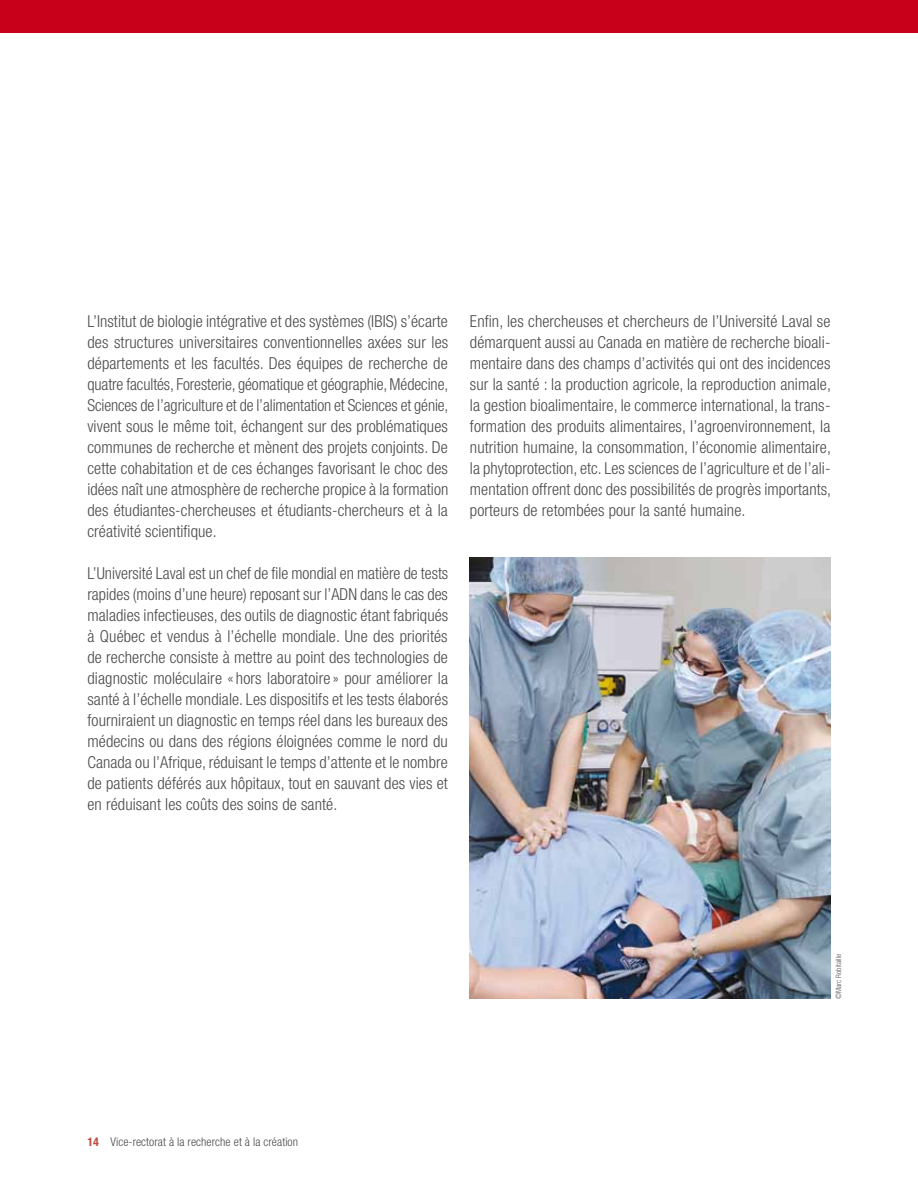
<style>
.page{position:relative;width:918px;height:1188px;background:#fff}
.page>*{position:absolute;margin:0;border:0;box-sizing:border-box;transform-origin:0 0}
.t1{font:300 condensed 16.5px/21px "Helvetica Neue";letter-spacing:.005em;color:#4b4b4d;text-align:justify}
.t2{font:300 condensed 12px "Helvetica Neue";letter-spacing:.005em;color:#4b4b4d}
.t3{font:300 condensed 7.5px "Helvetica Neue";color:#58585a}
.s1{font-weight:700;color:#be4b44}
</style>
<div class="page">
<img style="left:470px;top:558px;width:361px;height:441px">
<div style="left:0;top:0;width:918px;height:33px;background:#c90019"></div>
<p class="t1" style="left:87px;top:311px;width:363px">L’Institut de biologie intégrative et des systèmes (IBIS) s’écarte des structures universitaires conventionnelles axées sur les départements et les facultés. Des équipes de recherche de quatre facultés, Foresterie, géomatique et géographie, Médecine, Sciences de l’agriculture et de l’alimentation et Sciences et génie, vivent sous le même toit, échangent sur des problématiques communes de recherche et mènent des projets conjoints. De cette cohabitation et de ces échanges favorisant le choc des idées naît une atmosphère de recherche propice à la formation des étudiantes-chercheuses et étudiants-chercheurs et à la créativité scientifique.</p>
<p class="t1" style="left:87px;top:563px;width:362px">L’Université Laval est un chef de file mondial en matière de tests rapides (moins d’une heure) reposant sur l’ADN dans le cas des maladies infectieuses, des outils de diagnostic étant fabriqués à Québec et vendus à l’échelle mondiale. Une des priorités de recherche consiste à mettre au point des technologies de diagnostic moléculaire « hors laboratoire » pour améliorer la santé à l’échelle mondiale. Les dispositifs et les tests élaborés fourniraient un diagnostic en temps réel dans les bureaux des médecins ou dans des régions éloignées comme le nord du Canada ou l’Afrique, réduisant le temps d’attente et le nombre de patients déférés aux hôpitaux, tout en sauvant des vies et en réduisant les coûts des soins de santé.</p>
<p class="t1" style="left:470px;top:311px;width:363px">Enfin, les chercheuses et chercheurs de l’Université Laval se démarquent aussi au Canada en matière de recherche bioali&shy;mentaire dans des champs d’activités qui ont des incidences sur la santé : la production agricole, la reproduction animale, la gestion bioalimentaire, le commerce international, la trans&shy;formation des produits alimentaires, l’agroenvironnement, la nutrition humaine, la consommation, l’économie alimentaire, la phytoprotection, etc. Les sciences de l’agriculture et de l’ali&shy;mentation offrent donc des possibilités de progrès importants, porteurs de retombées pour la santé humaine.</p>
<p class="t2" style="left:87px;top:1135px;width:212px"><span class="s1">14</span> Vice-rectorat à la recherche et à la création</p>
<p class="t3" style="left:834px;top:999px;width:47px;rotate:-90deg">©Marc Robitaille</p>
</div>
